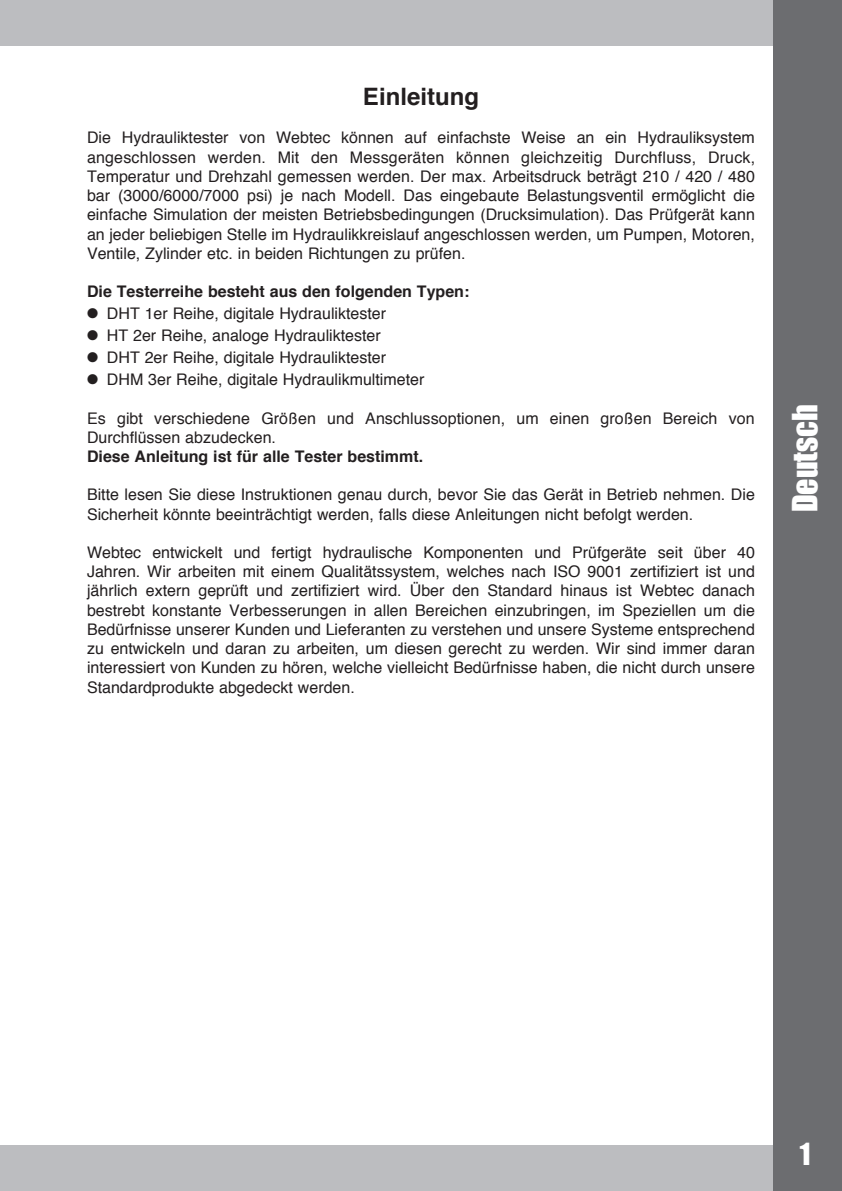
<style>
.page{position:relative;width:842px;height:1191px;background:#fff}
.page>*{position:absolute;margin:0;border:0;box-sizing:border-box;transform-origin:0 0}
.t1{font:32px "Impact";color:#fff}
.t2{font:28px "Impact";color:#fff}
.t3{font:700 24px "Helvetica";color:#231f20}
.t4{font:16px/19.2px "Helvetica";color:#231f20;text-align:justify}
.t5{font:700 16px "Helvetica";color:#231f20}
</style>
<div class="page">
<div style="left:0;top:0;width:842px;height:45px;background:#bcbdc0"></div>
<div style="left:0;top:1145px;width:842px;height:46px;background:#bcbdc0"></div>
<div style="left:774px;top:0;width:68px;height:1191px;background:#6c6d70"></div>
<h3 class="t3" style="left:363px;top:77px;width:118px">Einleitung</h3>
<p class="t4" style="left:87px;top:129px;width:670px">Die Hydrauliktester von Webtec können auf einfachste Weise an ein Hydrauliksystem angeschlossen werden. Mit den Messgeräten können gleichzeitig Durchfluss, Druck, Temperatur und Drehzahl gemessen werden. Der max. Arbeitsdruck beträgt 210 / 420 / 480 bar (3000/6000/7000 psi) je nach Modell. Das eingebaute Belastungsventil ermöglicht die einfache Simulation der meisten Betriebsbedingungen (Drucksimulation). Das Prüfgerät kann an jeder beliebigen Stelle im Hydraulikkreislauf angeschlossen werden, um Pumpen, Motoren, Ventile, Zylinder etc. in beiden Richtungen zu prüfen.</p>
<p class="t5" style="left:87px;top:278px;width:384px">Die Testerreihe besteht aus den folgenden Typen:</p>
<p class="t4" style="left:87px;top:304px;width:301px">● DHT 1er Reihe, digitale Hydrauliktester</p>
<p class="t4" style="left:87px;top:326px;width:295px">● HT 2er Reihe, analoge Hydrauliktester</p>
<p class="t4" style="left:87px;top:348px;width:301px">● DHT 2er Reihe, digitale Hydrauliktester</p>
<p class="t4" style="left:87px;top:370px;width:339px">● DHM 3er Reihe, digitale Hydraulikmultimeter</p>
<p class="t4" style="left:87px;top:409px;width:669px">Es gibt verschiedene Größen und Anschlussoptionen, um einen großen Bereich von<br>Durchflüssen abzudecken.</p>
<p class="t5" style="left:87px;top:443px;width:338px">Diese Anleitung ist für alle Tester bestimmt.</p>
<p class="t4" style="left:87px;top:486px;width:669px">Bitte lesen Sie diese Instruktionen genau durch, bevor Sie das Gerät in Betrieb nehmen. Die<br>Sicherheit könnte beeinträchtigt werden, falls diese Anleitungen nicht befolgt werden.</p>
<p class="t4" style="left:87px;top:543px;width:669px">Webtec entwickelt und fertigt hydraulische Komponenten und Prüfgeräte seit über 40<br>Jahren. Wir arbeiten mit einem Qualitätssystem, welches nach ISO 9001 zertifiziert ist und jährlich extern geprüft und zertifiziert wird. Über den Standard hinaus ist Webtec danach bestrebt konstante Verbesserungen in allen Bereichen einzubringen, im Speziellen um die Bedürfnisse unserer Kunden und Lieferanten zu verstehen und unsere Systeme entsprechend zu entwickeln und daran zu arbeiten, um diesen gerecht zu werden. Wir sind immer daran interessiert von Kunden zu hören, welche vielleicht Bedürfnisse haben, die nicht durch unsere Standardprodukte abgedeckt werden.</p>
<h1 class="t1" style="left:780px;top:512px;width:110px;rotate:-90deg">Deutsch</h1>
<h2 class="t2" style="left:800px;top:1132px;width:12px">1</h2>
</div>
